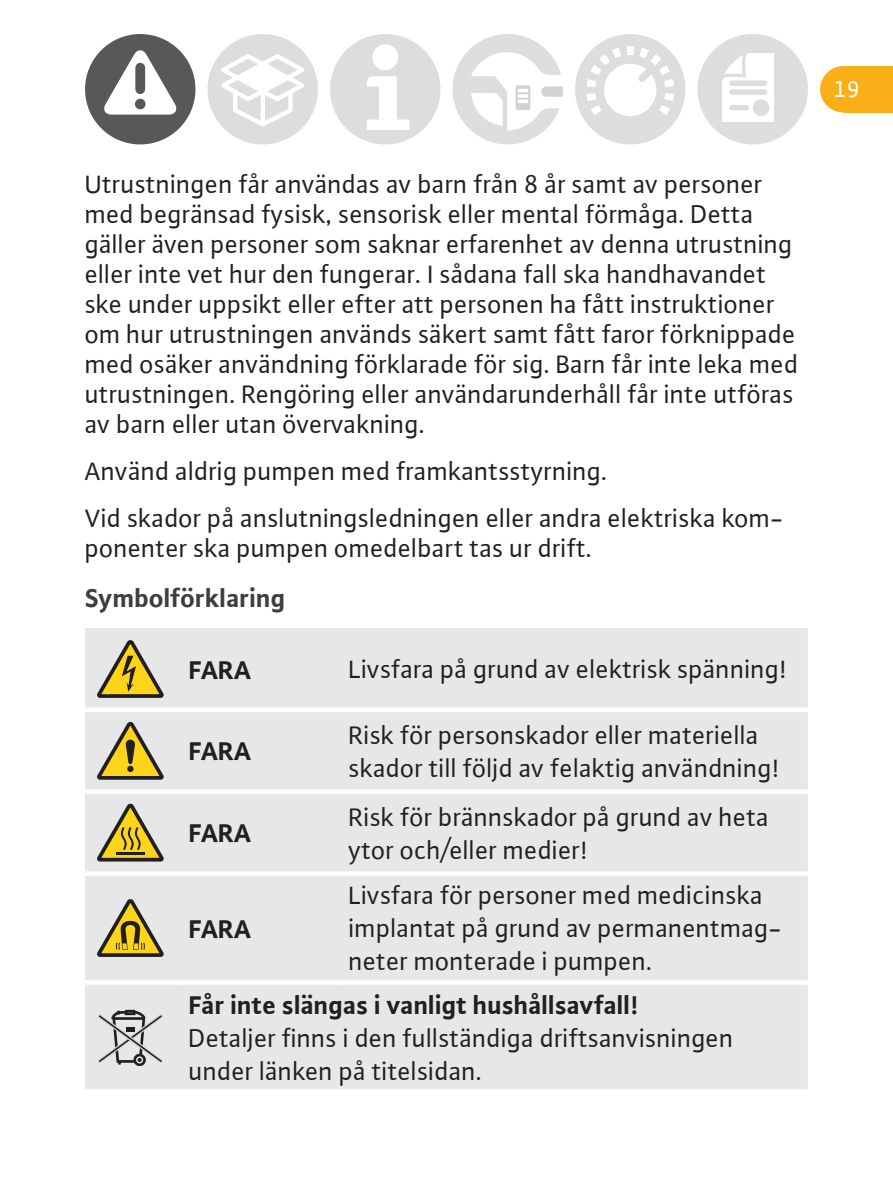
<style>
.page{position:relative;width:893px;height:1191px;background:#fff}
.page>*{position:absolute;margin:0;border:0;box-sizing:border-box;transform-origin:0 0}
.t1{font:27px/30px "WILO Plus Global";color:#231f20}
.t2{font:700 27px "WILO Plus Global";color:#231f20}
.t3{font:700 27px "WILO Plus Global";color:#3e3e3f}
.t4{font:24px "WILO Plus Global";color:#fff}
</style>
<div class="page">
<div style="left:208px;top:34px;width:110px;height:110px;background:#dcdddf;border-radius:50%"></div>
<svg style="left:214px;top:51px;width:97px;height:78px"></svg>
<div style="left:330px;top:34px;width:110px;height:110px;background:#dcdddf;border-radius:50%"></div>
<div style="left:372px;top:44px;width:26px;height:26px;background:#fff;border-radius:50%"></div>
<svg style="left:367px;top:76px;width:42px;height:54px"></svg>
<svg style="left:453px;top:34px;width:110px;height:110px"></svg>
<div style="left:575px;top:34px;width:110px;height:110px;background:#dcdddf;border-radius:50%"></div>
<svg style="left:586px;top:46px;width:88px;height:70px"></svg>
<div style="left:697px;top:34px;width:111px;height:110px;background:#dcdddf;border-radius:50%"></div>
<div style="left:722px;top:53px;width:52px;height:68px;background:#fff"></div>
<svg style="left:717px;top:42px;width:31px;height:40px"></svg>
<div style="left:753px;top:99px;width:16px;height:17px;background:#dcdddf;border-radius:50%"></div>
<div style="left:732px;top:89px;width:33px;height:6px;background:#dcdddf"></div>
<div style="left:732px;top:80px;width:33px;height:6px;background:#dcdddf"></div>
<div style="left:732px;top:105px;width:15px;height:5px;background:#dcdddf"></div>
<div style="left:820px;top:66px;width:46px;height:46px;background:#faaf18;border-radius:50%"></div>
<div style="left:843px;top:66px;width:50px;height:46px;background:#faaf18"></div>
<div style="left:85px;top:34px;width:110px;height:110px;background:#57585a;border-radius:50%"></div>
<svg style="left:102px;top:49px;width:75px;height:66px"></svg>
<div style="left:135px;top:68px;width:10px;height:21px;background:#57585a"></div>
<div style="left:135px;top:99px;width:11px;height:10px;background:#57585a;border-radius:50%"></div>
<div style="left:85px;top:628px;width:723px;height:461px;background:#e6e7e9"></div>
<hr style="left:85px;top:980px;width:92px;height:4px;background:#fff">
<hr style="left:177px;top:980px;width:160px;height:4px;background:#fff">
<hr style="left:337px;top:980px;width:471px;height:4px;background:#fff">
<div style="left:85px;top:707px;width:92px;height:5px;background:#fff"></div>
<div style="left:177px;top:707px;width:160px;height:5px;background:#fff"></div>
<div style="left:337px;top:707px;width:471px;height:5px;background:#fff"></div>
<div style="left:85px;top:789px;width:92px;height:5px;background:#fff"></div>
<div style="left:177px;top:789px;width:160px;height:5px;background:#fff"></div>
<div style="left:337px;top:789px;width:471px;height:5px;background:#fff"></div>
<hr style="left:85px;top:871px;width:92px;height:4px;background:#fff">
<hr style="left:177px;top:871px;width:160px;height:4px;background:#fff">
<hr style="left:337px;top:871px;width:471px;height:4px;background:#fff">
<svg style="left:97px;top:640px;width:67px;height:58px"></svg>
<svg style="left:97px;top:722px;width:67px;height:57px"></svg>
<svg style="left:97px;top:803px;width:67px;height:58px"></svg>
<hr style="left:116px;top:852px;width:29px;height:2px;background:#231f20">
<svg style="left:97px;top:899px;width:67px;height:58px"></svg>
<svg style="left:97px;top:1008px;width:67px;height:58px"></svg>
<p class="t1" style="left:85px;top:169px;width:715px">Utrustningen får användas av barn från 8 år samt av personer med begränsad fysisk, sensorisk eller mental förmåga. Detta gäller även personer som saknar erfarenhet av denna utrustning eller inte vet hur den fungerar. I sådana fall ska handhavandet ske under uppsikt eller efter att personen ha fått instruktioner om hur utrustningen används säkert samt fått faror förknippade med osäker användning förklarade för sig. Barn får inte leka med utrustningen. Rengöring eller användarunderhåll får inte utföras av barn eller utan övervakning.</p>
<p class="t1" style="left:85px;top:447px;width:701px;line-height:47.1px">Använd aldrig pumpen med framkantsstyrning.<br>Vid skador på anslutningsledningen eller andra elektriska kom-</p>
<p class="t1" style="left:85px;top:533px;width:509px">ponenter ska pumpen omedelbart tas ur drift.</p>
<p class="t3" style="left:85px;top:581px;width:202px">Symbolförklaring</p>
<p class="t2" style="left:189px;top:653px;width:64px">FARA</p>
<p class="t1" style="left:349px;top:654px;width:440px">Livsfara på grund av elektrisk spänning!</p>
<p class="t2" style="left:189px;top:735px;width:64px">FARA</p>
<p class="t2" style="left:189px;top:817px;width:64px">FARA</p>
<p class="t1" style="left:349px;top:718px;width:432px;line-height:33px">Risk för personskador eller materiella skador till följd av felaktig användning!</p>
<p class="t1" style="left:349px;top:799px;width:422px;line-height:33px">Risk för brännskador på grund av heta ytor och/eller medier!</p>
<p class="t1" style="left:349px;top:878px;width:435px;line-height:33px">Livsfara för personer med medicinska implantat på grund av permanentmag&shy;neter monterade i pumpen.</p>
<p class="t2" style="left:189px;top:988px;width:451px">Får inte slängas i vanligt hushållsavfall!</p>
<p class="t1" style="left:189px;top:1020px;width:546px;line-height:33px">Detaljer finns i den fullständiga driftsanvisningen under länken på titelsidan.</p>
<p class="t2" style="left:189px;top:912px;width:64px">FARA</p>
<p class="t4" style="left:834px;top:74px;width:27px">19</p>
</div>
